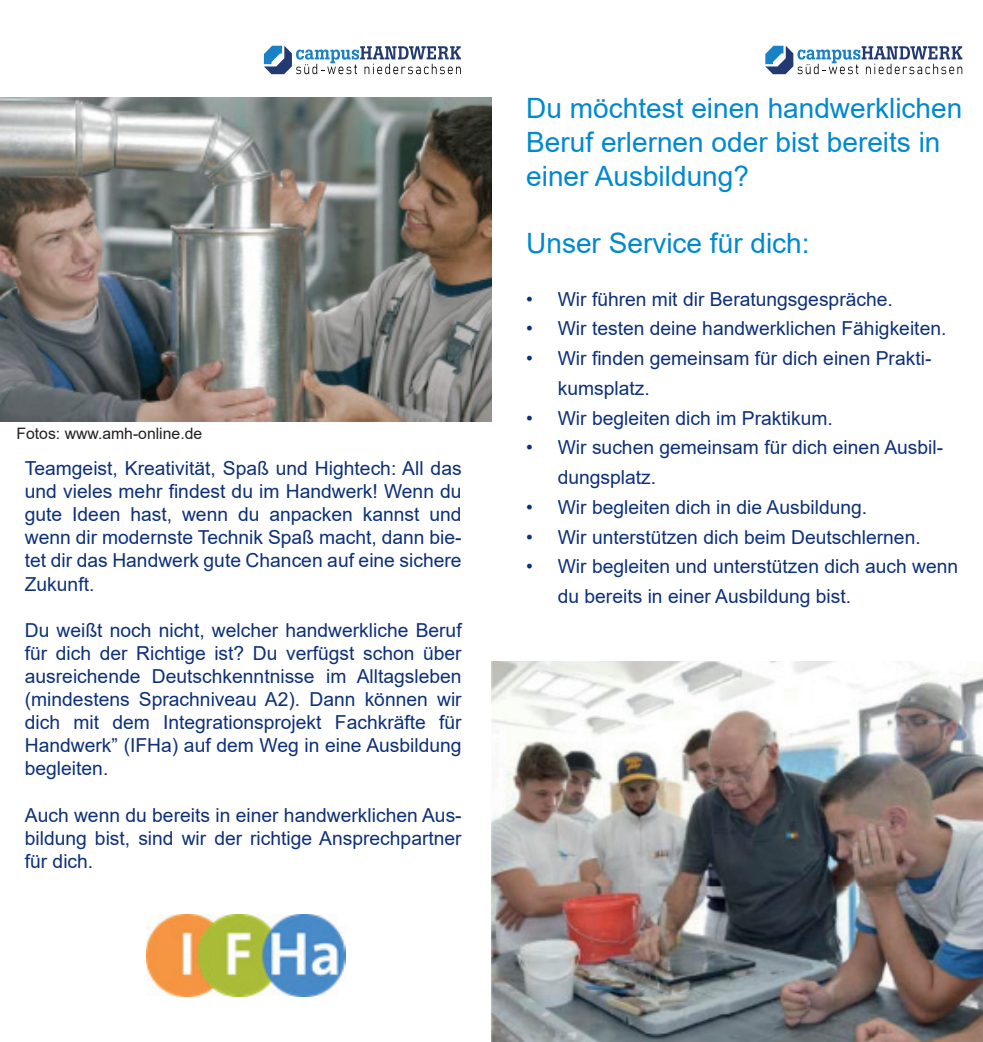
<style>
.page{position:relative;width:983px;height:1042px;background:#fff}
.page>*{position:absolute;margin:0;border:0;box-sizing:border-box;transform-origin:0 0}
.t1{font:28px/33.6px "Arial";color:#0089cf}
.t2{font:19.25px/23.1px "Arial";color:#0d3079;text-align:justify}
.t3{font:15.75px "Arial";color:#231f20}
</style>
<div class="page">
<svg style="left:264px;top:46px;width:197px;height:28px"></svg>
<svg style="left:765px;top:46px;width:197px;height:28px"></svg>
<img style="left:0;top:98px;width:491px;height:324px">
<img style="left:491px;top:661px;width:491px;height:381px">
<img style="left:146px;top:914px;width:199px;height:82px">
<p class="t3" style="left:17px;top:423px;width:187px">Fotos: www.amh-online.de</p>
<p class="t2" style="left:25px;top:457px;width:438px">Teamgeist, Kreativität, Spaß und Hightech: All das und vieles mehr findest du im Handwerk! Wenn du gute Ideen hast, wenn du anpacken kannst und wenn dir modernste Technik Spaß macht, dann bie&shy;tet dir das Handwerk gute Chancen auf eine sichere Zukunft.</p>
<p class="t2" style="left:25px;top:618px;width:438px">Du weißt noch nicht, welcher handwerkliche Beruf für dich der Richtige ist? Du verfügst schon über aus reichende Deutschkenntnisse im Alltagsleben (min destens Sprachniveau A2). Dann können wir dich mit dem Integrationsprojekt Fachkräfte für Handwerk” (IFHa) auf dem Weg in eine Ausbildung begleiten.</p>
<p class="t2" style="left:25px;top:803px;width:438px">Auch wenn du bereits in einer handwerklichen Aus&shy;bildung bist, sind wir der richtige Ansprechpartner für dich.</p>
<h1 class="t1" style="left:526px;top:92px;width:437px">Du möchtest einen handwerklichen<br>Beruf erlernen oder bist bereits in einer Ausbildung?</h1>
<h1 class="t1" style="left:526px;top:226px;width:285px">Unser Service für dich:</h1>
<p class="t2" style="left:526px;top:287px;width:368px">• Wir führen mit dir Beratungsgespräche.</p>
<p class="t2" style="left:526px;top:317px;width:421px">• Wir testen deine handwerklichen Fähigkeiten.</p>
<p class="t2" style="left:557px;top:343px;width:375px;line-height:29.8px;text-indent:-31px">• Wir finden gemeinsam für dich einen Prakti&shy;kumsplatz.</p>
<p class="t2" style="left:526px;top:406px;width:308px">• Wir begleiten dich im Praktikum.</p>
<p class="t2" style="left:557px;top:433px;width:387px;line-height:29.8px;text-indent:-31px">• Wir suchen gemeinsam für dich einen Ausbil&shy;dungsplatz.</p>
<p class="t2" style="left:526px;top:495px;width:342px">• Wir begleiten dich in die Ausbildung.</p>
<p class="t2" style="left:526px;top:525px;width:396px">• Wir unterstützen dich beim Deutschlernen.</p>
<p class="t2" style="left:557px;top:552px;width:402px;line-height:29.8px;text-indent:-31px">• Wir begleiten und unterstützen dich auch wenn du bereits in einer Ausbildung bist.</p>
</div>
